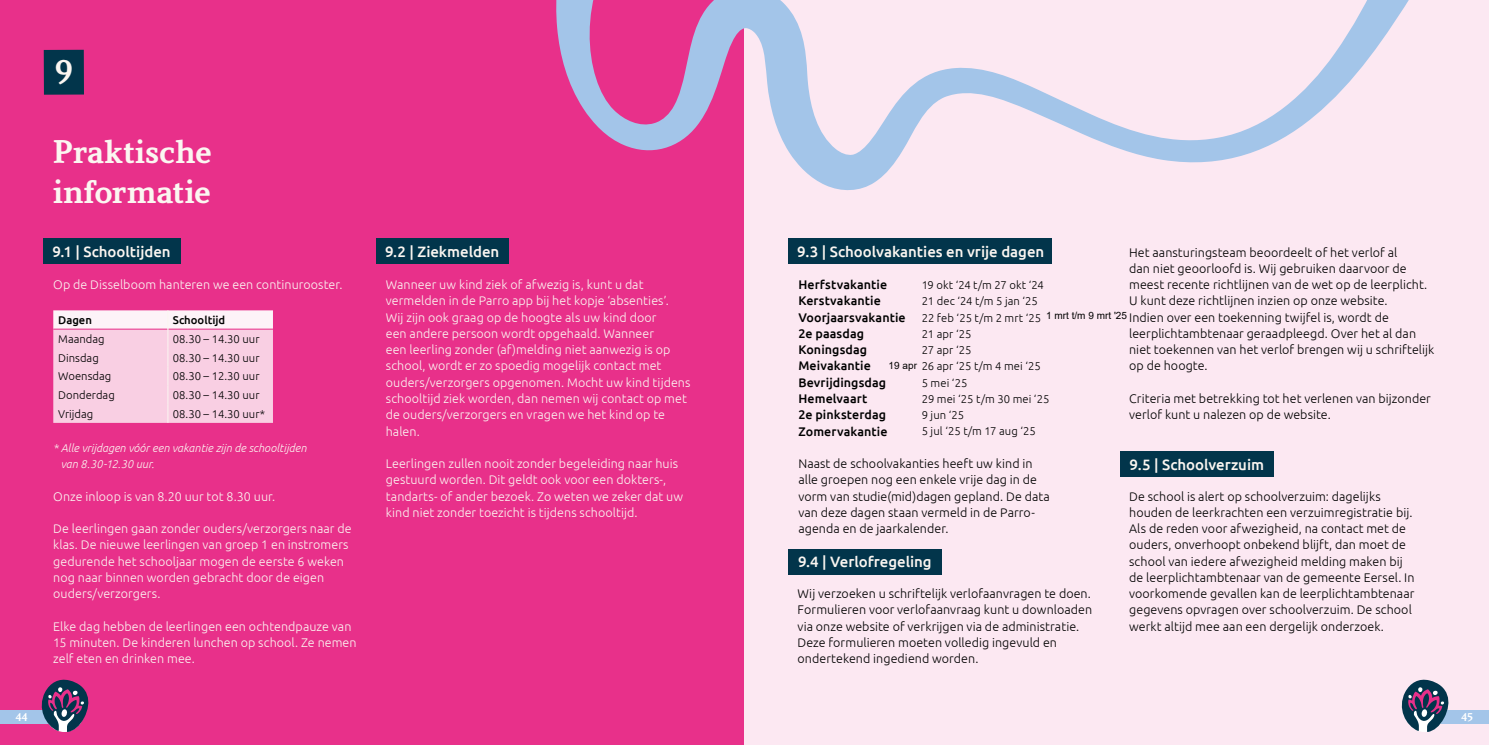
<style>
.page{position:relative;width:1489px;height:745px;background:#fff}
.page>*{position:absolute;margin:0;border:0;box-sizing:border-box;transform-origin:0 0}
.t1{font:32.5px/40px "Polga";color:#fbf6f1}
.t2{font:500 15px "Ubuntu";color:#fbf6f1}
.t3{font:300 12.5px/16.2px "Ubuntu";letter-spacing:.005em;color:#000}
.t4{font:300 12.5px/16.2px "Ubuntu";letter-spacing:.005em;color:#fbf6f1}
.t5{font:500 12.5px/16.2px "Ubuntu";letter-spacing:.005em;color:#000}
.t6{font:300 11.25px/16.2px "Ubuntu";color:#000}
.t7{font:italic 300 11.25px/16.2px "Ubuntu";color:#fbf6f1}
.t8{font:500 11.25px "Ubuntu";color:#000}
.t9{font:11.25px "Polga";color:#fff}
.t10{font:10px "Arial";color:#000}
</style>
<div class="page">
<div style="left:0;top:0;width:744px;height:744px;background:#e8308a"></div>
<div style="left:44px;top:50px;width:40px;height:45px;background:#02354b"></div>
<div style="left:43px;top:238px;width:138px;height:26px;background:#02354b"></div>
<svg style="left:53px;top:310px;width:220px;height:112px;background:#f9d2e5"></svg>
<div style="left:376px;top:238px;width:132px;height:26px;background:#02354b"></div>
<div style="left:744px;top:0;width:744px;height:744px;background:#fce8f2"></div>
<div style="left:788px;top:238px;width:263px;height:26px;background:#02354b"></div>
<div style="left:1120px;top:451px;width:153px;height:25px;background:#02354b"></div>
<div style="left:788px;top:548px;width:154px;height:26px;background:#02354b"></div>
<svg style="left:556px;top:0;width:853px;height:191px"></svg>
<div style="left:0;top:710px;width:49px;height:13px;background:#a3c5e9"></div>
<div style="left:1440px;top:710px;width:48px;height:13px;background:#a3c5e9"></div>
<svg style="left:37px;top:679px;width:52px;height:52px"></svg>
<svg style="left:1401px;top:679px;width:51px;height:52px"></svg>
<h1 class="t1" style="left:55px;top:52px;width:20px">9</h1>
<h1 class="t1" style="left:53px;top:133px;width:160px">Praktische informatie</h1>
<p class="t2" style="left:53px;top:242px;width:120px">9.1 | Schooltijden</p>
<p class="t4" style="left:53px;top:276px;width:291px">Op de Disselboom hanteren we een continurooster.</p>
<p class="t8" style="left:58px;top:313px;width:35px">Dagen</p>
<p class="t8" style="left:173px;top:313px;width:54px">Schooltijd</p>
<p class="t6" style="left:58px;top:330px;width:48px">Maandag</p>
<p class="t6" style="left:173px;top:330px;width:88px">08.30 – 14.30 uur</p>
<p class="t6" style="left:58px;top:349px;width:42px">Dinsdag</p>
<p class="t6" style="left:173px;top:349px;width:88px">08.30 – 14.30 uur</p>
<p class="t6" style="left:58px;top:368px;width:54px">Woensdag</p>
<p class="t6" style="left:173px;top:368px;width:88px">08.30 – 12.30 uur</p>
<p class="t6" style="left:58px;top:386px;width:58px">Donderdag</p>
<p class="t6" style="left:173px;top:386px;width:88px">08.30 – 14.30 uur</p>
<p class="t6" style="left:58px;top:405px;width:37px">Vrijdag</p>
<p class="t6" style="left:173px;top:405px;width:94px">08.30 – 14.30 uur*</p>
<p class="t7" style="left:61px;top:439px;width:247px;text-indent:-7px">* Alle vrijdagen vóór een vakantie zijn de schooltijden van 8.30-12.30 uur.</p>
<p class="t4" style="left:53px;top:487px;width:223px">Onze inloop is van 8.20 uur tot 8.30 uur.</p>
<p class="t4" style="left:53px;top:520px;width:300px">De leerlingen gaan zonder ouders/verzorgers naar de klas. De nieuwe leerlingen van groep 1 en instromers gedurende het schooljaar mogen de eerste 6 weken nog naar binnen worden gebracht door de eigen ouders/verzorgers.</p>
<p class="t4" style="left:53px;top:617px;width:305px">Elke dag hebben de leerlingen een ochtendpauze van<br>15 minuten. De kinderen lunchen op school. Ze nemen zelf eten en drinken mee.</p>
<p class="t2" style="left:385px;top:242px;width:116px">9.2 | Ziekmelden</p>
<p class="t4" style="left:386px;top:276px;width:306px">Wanneer uw kind ziek of afwezig is, kunt u dat vermelden in de Parro app bij het kopje ‘absenties’.<br>Wij zijn ook graag op de hoogte als uw kind door<br>een andere persoon wordt opgehaald. Wanneer<br>een leerling zonder (af)melding niet aanwezig is op school, wordt er zo spoedig mogelijk contact met ouders/verzorgers opgenomen. Mocht uw kind tijdens schooltijd ziek worden, dan nemen wij contact op met de ouders/verzorgers en vragen we het kind op te halen.</p>
<p class="t4" style="left:386px;top:455px;width:299px">Leerlingen zullen nooit zonder begeleiding naar huis gestuurd worden. Dit geldt ook voor een dokters-, tandarts- of ander bezoek. Zo weten we zeker dat uw kind niet zonder toezicht is tijdens schooltijd.</p>
<p class="t2" style="left:797px;top:242px;width:248px">9.3 | Schoolvakanties en vrije dagen</p>
<p class="t3" style="left:1129px;top:243px;width:307px">Het aansturingsteam beoordeelt of het verlof al<br>dan niet geoorloofd is. Wij gebruiken daarvoor de meest recente richtlijnen van de wet op de leerplicht.<br>U kunt deze richtlijnen inzien op onze website.<br>Indien over een toekenning twijfel is, wordt de leerplichtambtenaar geraadpleegd. Over het al dan niet toekennen van het verlof brengen wij u schriftelijk op de hoogte.</p>
<p class="t3" style="left:1129px;top:390px;width:303px">Criteria met betrekking tot het verlenen van bijzonder verlof kunt u nalezen op de website.</p>
<p class="t5" style="left:798px;top:276px;width:109px">Herfstvakantie<br>Kerstvakantie<br>Voorjaarsvakantie<br>2e paasdag<br>Koningsdag<br>Meivakantie<br>Bevrijdingsdag<br>Hemelvaart<br>2e pinksterdag<br>Zomervakantie</p>
<p class="t3" style="left:798px;top:455px;width:253px">Naast de schoolvakanties heeft uw kind in alle groepen nog een enkele vrije dag in de vorm van studie(mid)dagen gepland. De data van deze dagen staan vermeld in de Parro&shy;agenda en de jaarkalender.</p>
<p class="t6" style="left:921px;top:276px;width:129px">19 okt ‘24 t/m 27 okt ‘24<br>21 dec ‘24 t/m 5 jan ‘25<br>22 feb ‘25 t/m 2 mrt ‘25<br>21 apr ‘25<br>27 apr ‘25<br>26 apr ‘25 t/m 4 mei ‘25<br>5 mei ‘25<br>29 mei ‘25 t/m 30 mei ‘25<br>9 jun ‘25<br>5 jul ‘25 t/m 17 aug ‘25</p>
<p class="t10" style="left:1046px;top:308px;width:82px">1 mrt t/m 9 mrt '25</p>
<p class="t10" style="left:888px;top:358px;width:30px">19 apr</p>
<p class="t2" style="left:1129px;top:454px;width:136px">9.5 | Schoolverzuim</p>
<p class="t3" style="left:1129px;top:487px;width:287px">De school is alert op schoolverzuim: dagelijks houden de leerkrachten een verzuimregistratie bij.<br>Als de reden voor afwezigheid, na contact met de ouders, onverhoopt onbekend blijft, dan moet de school van iedere afwezigheid melding maken bij de leerplichtambtenaar van de gemeente Eersel. In voorkomende gevallen kan de leerplichtambtenaar gegevens opvragen over schoolverzuim. De school werkt altijd mee aan een dergelijk onderzoek.</p>
<p class="t2" style="left:798px;top:552px;width:135px">9.4 | Verlofregeling</p>
<p class="t3" style="left:797px;top:585px;width:296px">Wij verzoeken u schriftelijk verlofaanvragen te doen.<br>Formulieren voor verlofaanvraag kunt u downloaden via onze website of verkrijgen via de administratie.<br>Deze formulieren moeten volledig ingevuld en ondertekend ingediend worden.</p>
<p class="t9" style="left:15px;top:710px;width:14px">44</p>
<p class="t9" style="left:1461px;top:711px;width:14px">45</p>
</div>
